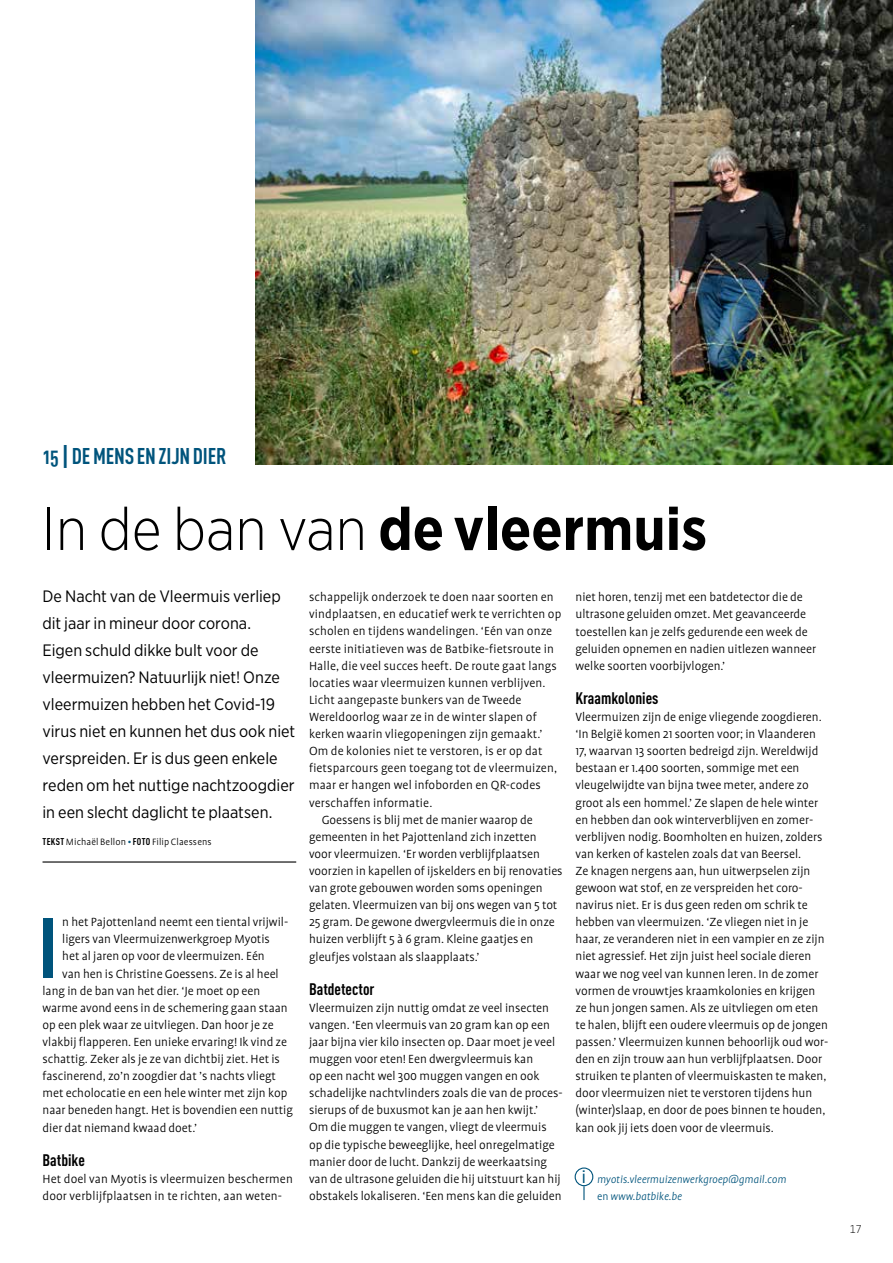
<style>
.page{position:relative;width:893px;height:1263px;background:#fff}
.page>*{position:absolute;margin:0;border:0;box-sizing:border-box;transform-origin:0 0}
.t1{font:700 condensed 84px "DINOT";color:#00547c}
.t2{font:700 60px "Gotham Narrow";color:#000}
.t3{font:700 condensed 22.5px "DINOT";letter-spacing:-.01em;color:#00547c;scale:.96 1}
.t4{font:500 condensed 18px "DINOT";color:#00547c}
.t5{font:16.5px/27px "Gotham Narrow";color:#000}
.t6{font:700 condensed 16.5px "DINOT";color:#000}
.t7{font:300 13.5px/17.1px "Profile";color:#000}
.t8{font:italic 300 12px/17.1px "Profile";color:#00547c}
.t9{font:300 11.25px "Gotham Narrow";color:#000}
.t10{font:300 10.5px "Profile";letter-spacing:.01em;color:#000}
.s1{font-size:26.7px}
.s2{font-weight:300}
.s3{font-family:"DINOT";font-weight:700;font-stretch:condensed;font-size:9.75px}
.s4{font-family:"Profile SC";font-weight:400;color:#00547c}
.s5{font-style:normal}
</style>
<div class="page">
<img style="left:256px;top:0;width:637px;height:464px">
<hr style="left:43px;top:861px;width:253px;height:1px;background:#000">
<div style="left:575px;top:1167px;width:18px;height:19px;border:1px solid #00547c;border-radius:50%"></div>
<svg style="left:583px;top:1186px;width:2px;height:14px"></svg>
<h3 class="t3" style="left:43px;top:443px;width:193px">15 <span class="s1">|</span>DE MENS EN ZIJN DIER</h3>
<h2 class="t2" style="left:42px;top:490px;width:667px"><span class="s2">In de ban van</span> de vleermuis</h2>
<p class="t5" style="left:43px;top:582px;width:254px">De Nacht van de Vleermuis verliep dit jaar in mineur door corona.<br>Eigen schuld dikke bult voor de vleermuizen? Natuurlijk niet! Onze vleermuizen hebben het Covid-19 virus niet en kunnen het dus ook niet verspreiden. Er is dus geen enkele reden om het nuttige nachtzoogdier in een slecht daglicht te plaatsen.</p>
<p class="t10" style="left:43px;top:836px;width:171px"><span class="s3">TEKST</span> Michaël Bellon <span class="s4">•</span><span class="s3">FOTO</span> Filip Claessens</p>
<p class="t7" style="left:62px;top:914px;width:228px">n het Pajottenland neemt een tiental vrijwil-</p>
<p class="t7" style="left:62px;top:931px;width:209px">ligers van Vleermuizenwerkgroep Myotis</p>
<p class="t7" style="left:62px;top:948px;width:204px">het al jaren op voor de vleermuizen. Eén</p>
<p class="t7" style="left:62px;top:965px;width:218px">van hen is Christine Goessens. Ze is al heel</p>
<p class="t7" style="left:43px;top:982px;width:219px">lang in de ban van het dier. ‘Je moet op een</p>
<p class="t7" style="left:43px;top:999px;width:247px">warme avond eens in de schemering gaan staan</p>
<p class="t7" style="left:43px;top:1016px;width:233px">op een plek waar ze uitvliegen. Dan hoor je ze</p>
<p class="t7" style="left:43px;top:1033px;width:246px">vlakbij flapperen. Een unieke ervaring! Ik vind ze</p>
<p class="t7" style="left:43px;top:1050px;width:239px">schattig. Zeker als je ze van dichtbij ziet. Het is</p>
<p class="t7" style="left:43px;top:1067px;width:235px">fascinerend, zo’n zoogdier dat ’s nachts vliegt</p>
<p class="t7" style="left:43px;top:1085px;width:246px">met echolocatie en een hele winter met zijn kop</p>
<p class="t7" style="left:43px;top:1102px;width:252px">naar beneden hangt. Het is bovendien een nuttig</p>
<p class="t7" style="left:43px;top:1119px;width:156px">dier dat niemand kwaad doet.’</p>
<p class="t6" style="left:43px;top:1150px;width:44px">Batbike</p>
<p class="t7" style="left:43px;top:1170px;width:252px">Het doel van Myotis is vleermuizen beschermen door verblijfplaatsen in te richten, aan weten-</p>
<h1 class="t1" style="left:39px;top:897px;width:21px">I</h1>
<p class="t7" style="left:309px;top:589px;width:246px">schappelijk onderzoek te doen naar soorten en</p>
<p class="t7" style="left:309px;top:606px;width:254px">vindplaatsen, en educatief werk te verrichten op</p>
<p class="t7" style="left:309px;top:623px;width:245px">scholen en tijdens wandelingen. ‘Eén van onze</p>
<p class="t7" style="left:309px;top:640px;width:246px">eerste initiatieven was de Batbike-fietsroute in</p>
<p class="t7" style="left:309px;top:657px;width:249px">Halle, die veel succes heeft. De route gaat langs</p>
<p class="t7" style="left:309px;top:674px;width:238px">locaties waar vleermuizen kunnen verblijven.</p>
<p class="t7" style="left:309px;top:691px;width:214px">Licht aangepaste bunkers van de Tweede</p>
<p class="t7" style="left:309px;top:708px;width:229px">Wereldoorlog waar ze in de winter slapen of</p>
<p class="t7" style="left:309px;top:725px;width:235px">kerken waarin vliegopeningen zijn gemaakt.’</p>
<p class="t7" style="left:309px;top:743px;width:235px">Om de kolonies niet te verstoren, is er op dat</p>
<p class="t7" style="left:309px;top:760px;width:250px">fietsparcours geen toegang tot de vleermuizen,</p>
<p class="t7" style="left:309px;top:777px;width:233px">maar er hangen wel infoborden en QR-codes</p>
<p class="t7" style="left:309px;top:794px;width:125px">verschaffen informatie.</p>
<p class="t7" style="left:322px;top:811px;width:212px">Goessens is blij met de manier waarop de</p>
<p class="t7" style="left:309px;top:828px;width:229px">gemeenten in het Pajottenland zich inzetten</p>
<p class="t7" style="left:309px;top:845px;width:232px">voor vleermuizen. ‘Er worden verblijfplaatsen</p>
<p class="t7" style="left:309px;top:862px;width:255px">voorzien in kapellen of ijskelders en bij renovaties</p>
<p class="t7" style="left:309px;top:879px;width:235px">van grote gebouwen worden soms openingen</p>
<p class="t7" style="left:309px;top:897px;width:250px">gelaten. Vleermuizen van bij ons wegen van 5 tot</p>
<p class="t7" style="left:309px;top:914px;width:247px">25 gram. De gewone dwergvleermuis die in onze</p>
<p class="t7" style="left:309px;top:931px;width:226px">huizen verblijft 5 à 6 gram. Kleine gaatjes en</p>
<p class="t7" style="left:309px;top:948px;width:172px">gleufjes volstaan als slaapplaats.’</p>
<p class="t6" style="left:309px;top:979px;width:67px">Batdetector</p>
<p class="t7" style="left:309px;top:999px;width:255px">Vleermuizen zijn nuttig omdat ze veel insecten vangen. ‘Een vleermuis van 20 gram kan op een jaar bijna vier kilo insecten op. Daar moet je veel muggen voor eten! Een dwergvleermuis kan<br>op een nacht wel 300 muggen vangen en ook schadelijke nachtvlinders zoals die van de proces&shy;sierups of de buxusmot kan je aan hen kwijt.’<br>Om die muggen te vangen, vliegt de vleermuis op die typische beweeglijke, heel onregelmatige manier door de lucht. Dankzij de weerkaatsing van de ultrasone geluiden die hij uitstuurt kan hij obstakels lokaliseren. ‘Een mens kan die geluiden</p>
<p class="t7" style="left:575px;top:589px;width:242px">niet horen, tenzij met een batdetector die de ultrasone geluiden omzet. Met geavanceerde toestellen kan je zelfs gedurende een week de geluiden opnemen en nadien uitlezen wanneer welke soorten voorbijvlogen.’</p>
<p class="t6" style="left:575px;top:688px;width:85px">Kraamkolonies</p>
<p class="t7" style="left:575px;top:708px;width:254px">Vleermuizen zijn de enige vliegende zoogdieren. ‘In België komen 21 soorten voor; in Vlaanderen 17, waarvan 13 soorten bedreigd zijn. Wereldwijd bestaan er 1.400 soorten, sommige met een vleugelwijdte van bijna twee meter, andere zo groot als een hommel.’ Ze slapen de hele winter en hebben dan ook winterverblijven en zomer&shy;verblijven nodig. Boomholten en huizen, zolders van kerken of kastelen zoals dat van Beersel.<br>Ze knagen nergens aan, hun uitwerpselen zijn gewoon wat stof, en ze verspreiden het coro&shy;navirus niet. Er is dus geen reden om schrik te hebben van vleermuizen. ‘Ze vliegen niet in je haar, ze veranderen niet in een vampier en ze zijn niet agressief. Het zijn juist heel sociale dieren waar we nog veel van kunnen leren. In de zomer vormen de vrouwtjes kraamkolonies en krijgen ze hun jongen samen. Als ze uitvliegen om eten te halen, blijft een oudere vleermuis op de jongen passen.’ Vleermuizen kunnen behoorlijk oud wor&shy;den en zijn trouw aan hun verblijfplaatsen. Door struiken te planten of vleermuiskasten te maken, door vleermuizen niet te verstoren tijdens hun (winter)slaap, en door de poes binnen te houden, kan ook jij iets doen voor de vleermuis.</p>
<h3 class="t4" style="left:582px;top:1166px;width:5px">i</h3>
<p class="t8" style="left:597px;top:1170px;width:191px">myotis.vleermuizenwerkgroep@gmail.com <span class="s5">en</span> www.batbike.be</p>
<p class="t9" style="left:850px;top:1222px;width:13px">17</p>
</div>
